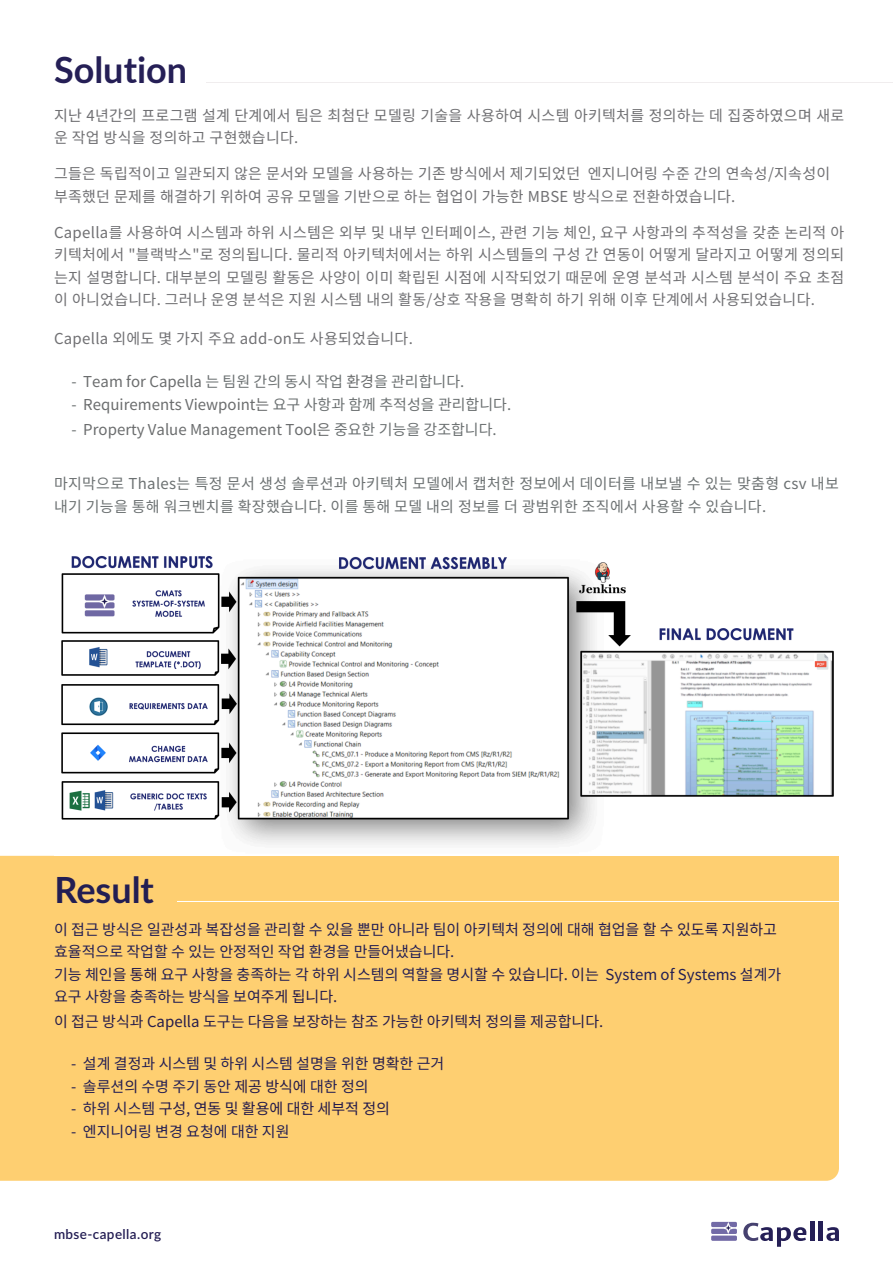
<style>
.page{position:relative;width:893px;height:1263px;background:#fff}
.page>*{position:absolute;margin:0;border:0;box-sizing:border-box;transform-origin:0 0}
.t1{font:700 36px "Lato";color:#251f56}
.t2{font:700 36px "Lato";color:#231e53}
.t3{font:15px/22.5px "Noto Sans KR";letter-spacing:.02em;color:#707073}
.t4{font:15px/22.5px "Noto Sans KR";color:#231e53}
.Main_Paragraphe{font:15px/22.5px "Noto Sans KR";letter-spacing:.02em;color:#6c7172}
.t5{font:15px "Noto Sans KR";color:#6b6d6e}
.t6{font:15px "Noto Sans KR";color:#261c4b}
.Main_Paragraphe-2{font:15px "Noto Sans KR";color:#6c7172}
.t7{font:15px "Noto Sans KR";color:#261c4b}
.Main_Paragraphe-3{font:600 13.5px "Lato";letter-spacing:.03em;color:#241e54}
.s1{font-style:inherit}
.s2{color:#6b6d6e}
.s3{color:#6c7172}
.s4{color:#261c4b}
.s5{color:#231e53}
</style>
<div class="page">
<div style="left:0;top:856px;width:839px;height:325px;background:#fecf71"></div>
<hr style="left:178px;top:901px;width:664px;height:1px;background:#fff">
<div style="left:711px;top:1235px;width:26px;height:6px;background:#726aa6"></div>
<svg style="left:743px;top:1223px;width:63px;height:24px"></svg>
<hr style="left:810px;top:1221px;width:4px;height:20px;background:#251f56">
<hr style="left:819px;top:1221px;width:4px;height:20px;background:#251f56">
<svg style="left:826px;top:1227px;width:13px;height:14px"></svg>
<svg style="left:711px;top:1222px;width:26px;height:12px"></svg>
<hr style="left:206px;top:82px;width:687px;height:1px;background:#f0edee">
<img style="left:61px;top:555px;width:773px;height:290px">
<p class="t1" style="left:54px;top:43px;width:135px">Solution</p>
<p class="t3" style="left:54px;top:104px;width:792px"><span class="s1">지난</span> 4년<span class="s1">간의 프로그램 설계 단계에서</span> 팀은 최첨단 모델링 기술을 사용하여 시스템 아키텍처<span class="s1">를 정의</span>하는 데 집중<span class="s1">하였으며</span> 새로 운 작업 방식을 정의하고 <span class="s1">구현</span>했습니다.</p>
<p class="t3" style="left:54px;top:163px;width:778px">그들은 독립적이고 일관되지 않은 문서와 모델을 사용하는 <span class="s1">기존 방식</span>에서 <span class="s1">제기되었던</span> 엔지니어링 수준 간의 연속성<span class="s1">/지속성</span>이 부족했던 <span class="s1">문제를 해결하기 위하여</span> 공유 모델을 기반으로 하는 <span class="s1">협업이 가능한</span> MBSE 방식으로 전환<span class="s1">하였습니다.</span></p>
<p class="t3" style="left:54px;top:221px;width:792px;text-align:justify">Capella를 사용하여 시스템과 하위 시스템은 외부 및 내부 인터페이스, 관련 기능 체인, 요구 사항과의 추적성을 갖춘 논리적 아 키텍처에서 "블랙박스"로 정의됩니다. 물리적 아키텍처에서는 하위 시스템<span class="s1">들의 구성 간 연동이</span> 어떻게 달라지고 어떻게 <span class="s1">정의되 는지</span> 설명합니다. 대부분의 모델링 활동<span class="s1">은</span> 사양이 이미 확립된 <span class="s1">시점</span>에 시작되었기 때문에 운영 분석과 시스템 분석이 주요 초점 이 아니었습니다. 그러나 운영 분석은 지원 시스템 내의 활동/상호 작용을 명확히 하기 위해 이후 단계에서 사용되었습니다.</p>
<p class="t3" style="left:54px;top:327px;width:360px">Capella 외에도 몇 가지 주요 add-on도 사용<span class="s1">되었습</span>니다.</p>
<p class="Main_Paragraphe-2" style="left:71px;top:373px;width:394px">- <span class="s2">Team for Capella</span> 는 팀원 간의 동시 작업 <span class="s2">환경</span>을 관리합니다.</p>
<p class="t5" style="left:71px;top:396px;width:441px"><span class="s3">-</span> Requirements Viewpoint는 <span class="s3">요구 사항과 함께 추적성을 관리합니다.</span></p>
<p class="t5" style="left:71px;top:421px;width:427px"><span class="s3">-</span> Property Value Management Tool은 <span class="s3">중요한 기능을 강조합니다.</span></p>
<p class="Main_Paragraphe" style="left:54px;top:473px;width:786px">마지막으로 Thales는 특정 문서 생성 솔루션과 아키텍처 모델에서 캡처한 정보에서 데이터를 내보낼 수 있는 맞춤형 csv 내보 내기 기능을 통해 워크벤치를 확장했습니다. 이를 통해 모델 내의 정보를 더 광범위한 조직에서 사용할 수 있습니다.</p>
<p class="t2" style="left:54px;top:863px;width:101px">Result</p>
<p class="t4" style="left:54px;top:918px;width:729px">이 접근 방식은 일관성과 복잡성을 관리할 수 있을 뿐만 아니라 팀이 아키텍처 정의에 대해 협업<span class="s4">을 할 수 있도록 지원하고 </span>효율적으로 작업할 수 있는 안정적인 작업 환경을 만들어냈습니다.<br>기능 체인<span class="s4">을 통해</span> 요구 사항을 충족하는 각 하위 시스템의 역할을 명시<span class="s4">할 수 있습니다. 이는</span> System of Systems 설계가 요구 사항을 충족하는 방식을 보여<span class="s4">주게 됩니다.</span></p>
<p class="t6" style="left:54px;top:1013px;width:551px">이 접근 방식과 Capella 도구는 다음을 보장하는 참조 가능한 아키텍처 정의를 제공합니다.</p>
<p class="t4" style="left:71px;top:1053px;width:375px">- 설계 결정과 시스템 및 하위 시스템 설명을 위한 <span class="s4">명확</span>한 근거</p>
<p class="t4" style="left:71px;top:1075px;width:299px">- 솔루션<span class="s4">의</span> 수명 주기 동안 <span class="s4">제공 방식에</span> 대한 정의</p>
<p class="t7" style="left:71px;top:1100px;width:320px"><span class="s5">- 하위 시스템</span> 구성, 연동 및 활용에 대한 세부적 정의</p>
<p class="t4" style="left:71px;top:1120px;width:220px">- 엔지니어링 변경 요청에 대한 지원</p>
<p class="Main_Paragraphe-3" style="left:54px;top:1224px;width:109px">mbse-capella.org</p>
</div>
